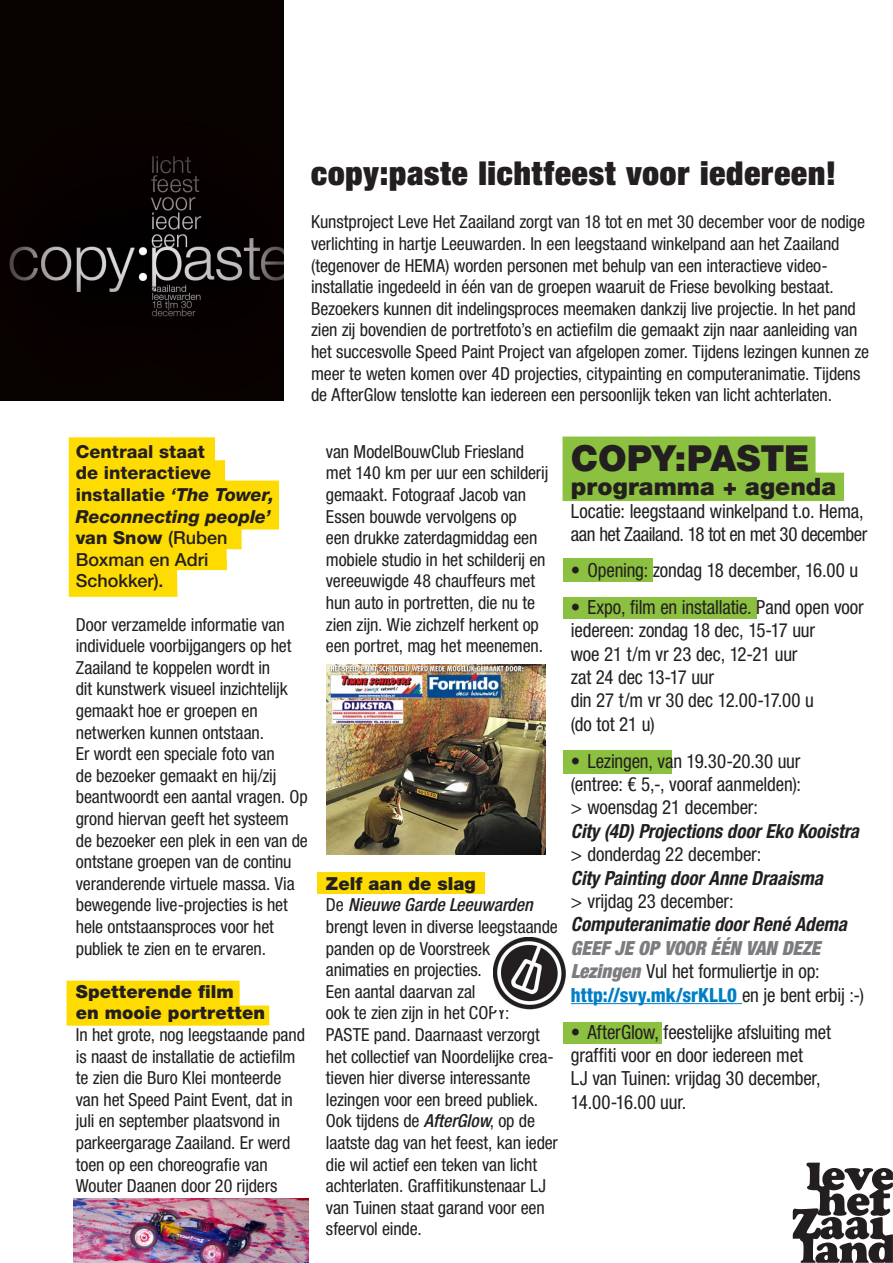
<style>
.page{position:relative;width:893px;height:1263px;background:#fff}
.page>*{position:absolute;margin:0;border:0;box-sizing:border-box;transform-origin:0 0}
.t1{font:900 36px "Helvetica Neue LT Std";letter-spacing:-.005em;color:#231f20}
.t2{font:900 condensed 33px "Helvetica Neue LT Std";letter-spacing:.03em;color:#231f20}
.t3{font:900 24px "Helvetica Neue LT Std";letter-spacing:.005em;color:#231f20}
.t4{font:condensed 19.5px/23.4px "Helvetica Neue LT Std";letter-spacing:-.01em;color:#231f20}
.t5{font:italic 700 condensed 19.5px/23.4px "Helvetica Neue LT Std";color:#231f20}
.t6{font:italic 900 condensed 19.5px/23.4px "Helvetica Neue LT Std";letter-spacing:.005em;color:#7a7c7f}
.t7{font:800 condensed 19.5px "Helvetica Neue LT Std";letter-spacing:.005em;color:#007ec5}
.t8{font:condensed 18px/21.6px "Helvetica Neue LT Std";letter-spacing:-.01em;color:#231f20}
.t9{font:800 18px "Helvetica Neue LT Std";color:#231f20}
.t10{font:900 18px "Helvetica Neue LT Std";letter-spacing:.005em;color:#231f20}
.t11{font:500 18px "Helvetica Neue LT Std";color:#231f20}
.t12{font:italic 800 18px "Helvetica Neue LT Std";color:#231f20}
.s1{font-weight:400;font-style:normal}
.s2{font-weight:400;font-style:normal;color:#231f20}
.s3{font-weight:400;color:#231f20}
.s4{font-style:italic}
.s5{font-weight:500}
.s6{font-weight:500;font-style:italic}
</style>
<div class="page">
<div style="left:563px;top:559px;width:89px;height:23px;background:#8cc040"></div>
<div style="left:563px;top:597px;width:194px;height:21px;background:#8cc040"></div>
<div style="left:563px;top:751px;width:108px;height:23px;background:#8cc040"></div>
<div style="left:563px;top:1022px;width:99px;height:21px;background:#8cc040"></div>
<div style="left:318px;top:872px;width:167px;height:22px;background:#ffdc01"></div>
<div style="left:562px;top:437px;width:282px;height:64px;background:#8cc040"></div>
<svg style="left:66px;top:981px;width:203px;height:45px;background:#ffdf17"></svg>
<svg style="left:69px;top:437px;width:210px;height:160px"></svg>
<hr style="left:571px;top:1003px;width:171px;height:1px;background:#007ec5">
<img style="left:326px;top:665px;width:219px;height:189px">
<img style="left:74px;top:1198px;width:235px;height:65px">
<svg style="left:792px;top:1162px;width:101px;height:101px"></svg>
<div style="left:0;top:0;width:283px;height:400px;background:#080100"></div>
<img style="left:494px;top:938px;width:72px;height:72px">
<p class="t2" style="left:311px;top:152px;width:527px">copy:paste lichtfeest voor iedereen!</p>
<p class="t8" style="left:311px;top:211px;width:559px">Kunstproject Leve Het Zaailand zorgt van 18 tot en met 30 december voor de nodige verlichting in hartje Leeuwarden. In een leegstaand winkelpand aan het Zaailand (tegenover de HEMA) worden personen met behulp van een interactieve video&shy;installatie ingedeeld in één van de groepen waaruit de Friese bevolking bestaat.<br>Bezoekers kunnen dit indelingsproces meemaken dankzij live projectie. In het pand zien zij bovendien de portretfoto’s en actiefilm die gemaakt zijn naar aanleiding van het succesvolle Speed Paint Project van afgelopen zomer. Tijdens lezingen kunnen ze meer te weten komen over 4D projecties, citypainting en computeranimatie. Tijdens de AfterGlow tenslotte kan iedereen een persoonlijk teken van licht achterlaten.</p>
<p class="t1" style="left:571px;top:436px;width:240px">COPY:PASTE</p>
<p class="t3" style="left:571px;top:472px;width:267px">programma + agenda</p>
<p class="t4" style="left:571px;top:499px;width:298px">Locatie: leegstaand winkelpand t.o. Hema, aan het Zaailand. 18 tot en met 30 december</p>
<p class="t4" style="left:571px;top:558px;width:289px">• Opening: zondag 18 december, 16.00 u</p>
<p class="t4" style="left:571px;top:595px;width:294px">• Expo, film en installatie. Pand open voor iedereen: zondag 18 dec, 15-17 uur</p>
<p class="t4" style="left:571px;top:642px;width:228px">woe 21 t/m vr 23 dec, 12-21 uur</p>
<p class="t4" style="left:571px;top:665px;width:145px">zat 24 dec 13-17 uur</p>
<p class="t4" style="left:571px;top:689px;width:244px">din 27 t/m vr 30 dec 12.00-17.00 u</p>
<p class="t4" style="left:571px;top:712px;width:85px">(do tot 21 u)</p>
<p class="t4" style="left:571px;top:749px;width:231px">• Lezingen, van 19.30-20.30 uur</p>
<p class="t4" style="left:571px;top:772px;width:232px">(entree: € 5,-, vooraf aanmelden):</p>
<p class="t4" style="left:571px;top:796px;width:189px">&gt; woensdag 21 december:</p>
<p class="t5" style="left:571px;top:819px;width:290px">City (4D) Projections door Eko Kooistra</p>
<p class="t4" style="left:571px;top:842px;width:192px">&gt; donderdag 22 december:</p>
<p class="t5" style="left:571px;top:866px;width:253px">City Painting door Anne Draaisma</p>
<p class="t5" style="left:571px;top:890px;width:278px"><span class="s1">&gt; vrijdag 23 december:<br></span>Computeranimatie door René Adema</p>
<p class="t6" style="left:571px;top:936px;width:251px">GEEF JE OP VOOR ÉÉN VAN DEZE<br>Lezingen <span class="s2">Vul het formuliertje in op:</span></p>
<p class="t7" style="left:571px;top:983px;width:295px">http://svy.mk/srKLL0 <span class="s3">en je bent erbij :-)</span></p>
<p class="t4" style="left:571px;top:1020px;width:262px">• AfterGlow, feestelijke afsluiting met graffiti voor en door iedereen met</p>
<p class="t4" style="left:571px;top:1067px;width:251px">LJ van Tuinen: vrijdag 30 december,<br>14.00-16.00 uur.</p>
<p class="t9" style="left:76px;top:441px;width:130px">Centraal staat</p>
<p class="t9" style="left:76px;top:462px;width:137px">de interactieve</p>
<p class="t9" style="left:76px;top:484px;width:200px">installatie <span class="s4">‘The Tower,</span></p>
<p class="t12" style="left:76px;top:505px;width:197px">Reconnecting people’</p>
<p class="t9" style="left:76px;top:527px;width:153px">van Snow <span class="s5">(Ruben</span></p>
<p class="t11" style="left:76px;top:549px;width:134px">Boxman en Adri</p>
<p class="t11" style="left:76px;top:570px;width:89px">Schokker).</p>
<p class="t8" style="left:76px;top:613px;width:234px">Door verzamelde informatie van individuele voorbijgangers op het<br>Zaailand te koppelen wordt in<br>dit kunstwerk visueel inzichtelijk gemaakt hoe er groepen en netwerken kunnen ontstaan.<br>Er wordt een speciale foto van<br>de bezoeker gemaakt en hij/zij beantwoordt een aantal vragen. Op grond hiervan geeft het systeem de bezoeker een plek in een van de ontstane groepen van de continu veranderende virtuele massa. Via bewegende live-projecties is het hele ontstaansproces voor het publiek te zien en te ervaren.</p>
<p class="t10" style="left:76px;top:981px;width:159px">Spetterende film</p>
<p class="t10" style="left:76px;top:1002px;width:191px">en mooie portretten</p>
<p class="t8" style="left:76px;top:1024px;width:231px">In het grote, nog leegstaande pand is naast de installatie de actiefilm te zien die Buro Klei monteerde van het Speed Paint Event, dat in juli en september plaatsvond in parkeergarage Zaailand. Er werd toen op een choreografie van<br>Wouter Daanen door 20 rijders</p>
<p class="t8" style="left:326px;top:440px;width:224px">van ModelBouwClub Friesland met 140 km per uur een schilderij gemaakt. Fotograaf Jacob van<br>Essen bouwde vervolgens op<br>een drukke zaterdagmiddag een mobiele studio in het schilderij en vereeuwigde 48 chauffeurs met hun auto in portretten, die nu te zien zijn. Wie zichzelf herkent op een portret, mag het meenemen.</p>
<p class="t10" style="left:326px;top:873px;width:151px">Zelf aan de slag</p>
<p class="t8" style="left:326px;top:894px;width:234px">De <span class="s6">Nieuwe Garde Leeuwarden </span>brengt leven in diverse leegstaande panden op de Voorstreek met animaties en projecties.</p>
<p class="t8" style="left:326px;top:980px;width:151px">Een aantal daarvan zal</p>
<p class="t8" style="left:326px;top:1002px;width:185px">ook te zien zijn in het COPY:</p>
<p class="t8" style="left:326px;top:1024px;width:229px">PASTE pand. Daarnaast verzorgt het collectief van Noordelijke crea&shy;tieven hier diverse interessante lezingen voor een breed publiek.</p>
<p class="t8" style="left:326px;top:1110px;width:234px">Ook tijdens de <span class="s6">AfterGlow</span>, op de laatste dag van het feest, kan ieder die wil actief een teken van licht achterlaten. Graffitikunstenaar LJ van Tuinen staat garand voor een sfeervol einde.</p>
</div>
